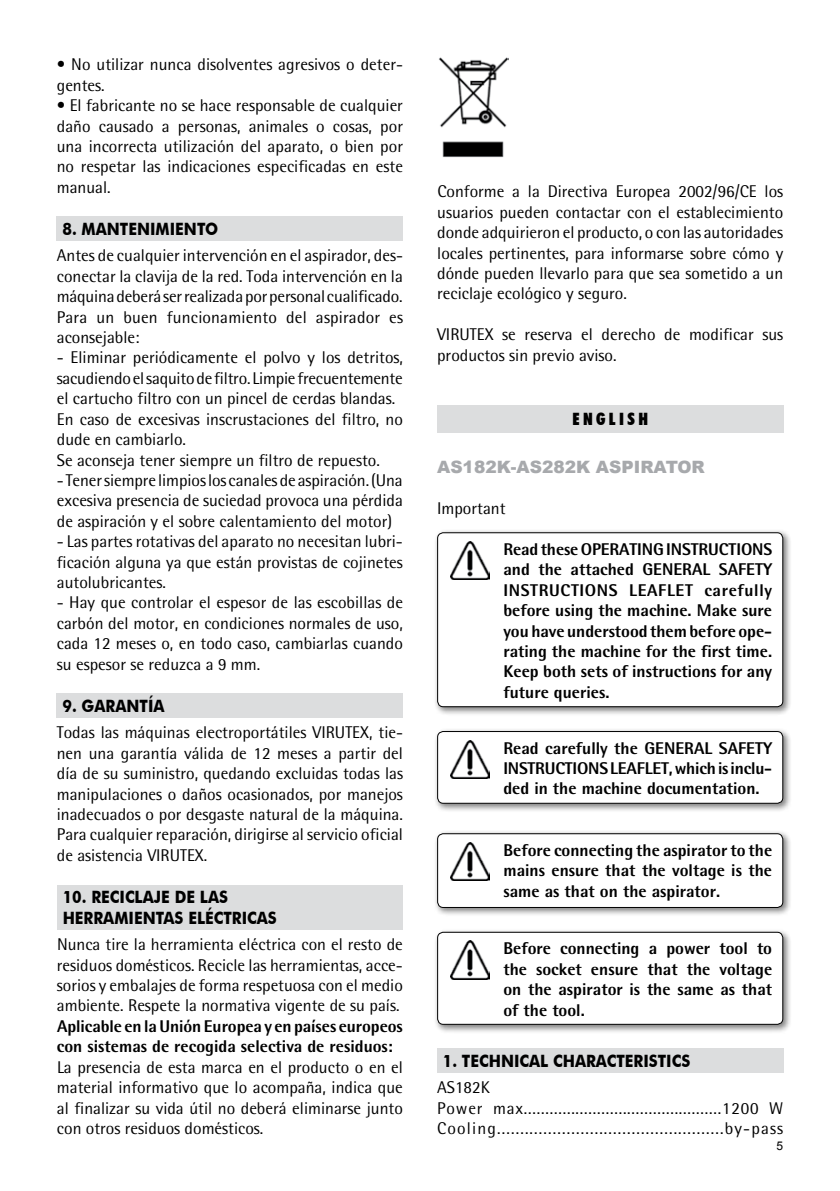
<style>
.page{position:relative;width:840px;height:1191px;background:#fff}
.page>*{position:absolute;margin:0;border:0;box-sizing:border-box;transform-origin:0 0}
.t1{font:17px/20.4px "Rotis Semi Sans";color:#000;text-align:justify}
.t2{font:800 17px/20.4px "Rotis Semi Sans";color:#000;text-align:justify}
.t3{font:17px/20.4px "Rotis Semi Sans";letter-spacing:.05em;color:#000}
.t4{font:700 17px/20.4px "Futura BT";color:#000;scale:.9 1}
.t5{font:900 17px "Arial";color:#a7a9ac}
.t6{font:900 condensed 17px "Futura BT";letter-spacing:.2em;color:#000}
.t7{font:12px "Arial";color:#000}
</style>
<div class="page">
<div style="left:57px;top:216px;width:345px;height:25px;background:#dcddde"></div>
<div style="left:57px;top:693px;width:345px;height:25px;background:#dcddde"></div>
<div style="left:57px;top:884px;width:346px;height:45px;background:#dcddde"></div>
<img style="left:439px;top:57px;width:69px;height:101px">
<div style="left:437px;top:405px;width:345px;height:27px;background:#dcddde"></div>
<div style="left:433px;top:529px;width:358px;height:187px;background:#000;opacity:.5"></div>
<div style="left:437px;top:533px;width:345px;height:173px;background:#fff;border-radius:6px"></div>
<img style="left:450px;top:541px;width:39px;height:39px">
<div style="left:437px;top:532px;width:345px;height:175px;border:1px solid #000;border-radius:6px"></div>
<div style="left:433px;top:728px;width:358px;height:84px;background:#000;opacity:.5"></div>
<div style="left:437px;top:731px;width:345px;height:72px;background:#fff;border-radius:6px"></div>
<img style="left:450px;top:740px;width:39px;height:38px">
<div style="left:437px;top:731px;width:345px;height:72px;border:1px solid #000;border-radius:6px"></div>
<div style="left:433px;top:830px;width:358px;height:87px;background:#000;opacity:.5"></div>
<div style="left:437px;top:833px;width:345px;height:74px;background:#fff;border-radius:6px"></div>
<img style="left:450px;top:842px;width:39px;height:39px">
<div style="left:437px;top:833px;width:345px;height:75px;border:1px solid #000;border-radius:6px"></div>
<div style="left:433px;top:928px;width:358px;height:105px;background:#000;opacity:.5"></div>
<div style="left:437px;top:932px;width:345px;height:92px;background:#fff;border-radius:6px"></div>
<img style="left:450px;top:940px;width:39px;height:39px">
<div style="left:437px;top:931px;width:345px;height:93px;border:1px solid #000;border-radius:6px"></div>
<div style="left:437px;top:1048px;width:345px;height:25px;background:#dcddde"></div>
<p class="t1" style="left:57px;top:54px;width:347px">• No utilizar nunca disolventes agresivos o deter&shy;gentes.</p>
<p class="t1" style="left:57px;top:95px;width:347px">• El fabricante no se hace responsable de cualquier daño causado a personas, animales o cosas, por una incorrecta utilización del aparato, o bien por no respetar las indicaciones especificadas en este manual.</p>
<p class="t4" style="left:62px;top:219px;width:174px">8. MANTENIMIENTO</p>
<p class="t1" style="left:57px;top:245px;width:347px">Antes de cualquier intervención en el aspirador, des&shy;conectar la clavija de la red. Toda intervención en la máquina deberá ser realizada por personal cualificado.<br>Para un buen funcionamiento del aspirador es aconsejable:</p>
<p class="t1" style="left:57px;top:347px;width:347px;text-align:left">- Eliminar periódicamente el polvo y los detritos, sacudiendo el saquito de filtro. Limpie frecuentemente el cartucho filtro con un pincel de cerdas blandas.<br>En caso de excesivas inscrustaciones del filtro, no dude en cambiarlo.<br>Se aconseja tener siempre un filtro de repuesto.</p>
<p class="t1" style="left:57px;top:470px;width:347px">- Tener siempre limpios los canales de aspiración. (Una excesiva presencia de suciedad provoca una pérdida de aspiración y el sobre calentamiento del motor)</p>
<p class="t1" style="left:57px;top:531px;width:347px">- Las partes rotativas del aparato no necesitan lubri&shy;ficación alguna ya que están provistas de cojinetes autolubricantes.</p>
<p class="t1" style="left:57px;top:592px;width:347px">- Hay que controlar el espesor de las escobillas de carbón del motor, en condiciones normales de uso, cada 12 meses o, en todo caso, cambiarlas cuando su espesor se reduzca a 9 mm.</p>
<p class="t4" style="left:62px;top:696px;width:115px">9. GARANTÍA</p>
<p class="t1" style="left:57px;top:722px;width:347px">Todas las máquinas electroportátiles VIRUTEX, tie&shy;nen una garantía válida de 12 meses a partir del día de su suministro, quedando excluidas todas las manipulaciones o daños ocasionados, por manejos inadecuados o por desgaste natural de la máquina.<br>Para cualquier reparación, dirigirse al servicio oficial de asistencia VIRUTEX.</p>
<p class="t4" style="left:63px;top:887px;width:239px">10. RECICLAJE DE LAS<br>HERRAMIENTAS ELÉCTRICAS</p>
<p class="t1" style="left:57px;top:934px;width:347px">Nunca tire la herramienta eléctrica con el resto de residuos domésticos. Recicle las herramientas, acce&shy;sorios y embalajes de forma respetuosa con el medio ambiente. Respete la normativa vigente de su país.</p>
<p class="t2" style="left:57px;top:1015px;width:347px">Aplicable en la Unión Europea y en países europeos con sistemas de recogida selectiva de residuos:</p>
<p class="t1" style="left:57px;top:1057px;width:347px">La presencia de esta marca en el producto o en el material informativo que lo acompaña, indica que al finalizar su vida útil no deberá eliminarse junto con otros residuos domésticos.</p>
<p class="t1" style="left:437px;top:181px;width:347px">Conforme a la Directiva Europea 2002/96/CE los usuarios pueden contactar con el establecimiento donde adquirieron el producto, o con las autoridades locales pertinentes, para informarse sobre cómo y dónde pueden llevarlo para que sea sometido a un reciclaje ecológico y seguro.</p>
<p class="t1" style="left:437px;top:324px;width:347px">VIRUTEX se reserva el derecho de modificar sus productos sin previo aviso.</p>
<p class="t6" style="left:572px;top:409px;width:77px">ENGLISH</p>
<p class="t5" style="left:437px;top:455px;width:269px">AS182K-AS282K ASPIRATOR</p>
<p class="t1" style="left:437px;top:498px;width:70px">Important</p>
<p class="t2" style="left:503px;top:538px;width:270px">Read these OPERATING INSTRUCTIONS and the attached GENERAL SAFETY INSTRUCTIONS LEAFLET carefully before using the machine. Make sure you have understood them before ope&shy;rating the machine for the first time.<br>Keep both sets of instructions for any future queries.</p>
<p class="t2" style="left:503px;top:737px;width:270px">Read carefully the GENERAL SAFETY INSTRUCTIONS LEAFLET, which is inclu&shy;ded in the machine documentation.</p>
<p class="t2" style="left:503px;top:839px;width:270px">Before connecting the aspirator to the mains ensure that the voltage is the same as that on the aspirator.</p>
<p class="t2" style="left:503px;top:938px;width:270px">Before connecting a power tool to the socket ensure that the voltage on the aspirator is the same as that of the tool.</p>
<p class="t4" style="left:442px;top:1051px;width:276px">1. TECHNICAL CHARACTERISTICS</p>
<p class="t3" style="left:437px;top:1077px;width:347px">AS182K<br>Power max..............................................1200 W<br>Cooling.................................................by-pass</p>
<p class="t7" style="left:776px;top:1138px;width:8px">5</p>
</div>
